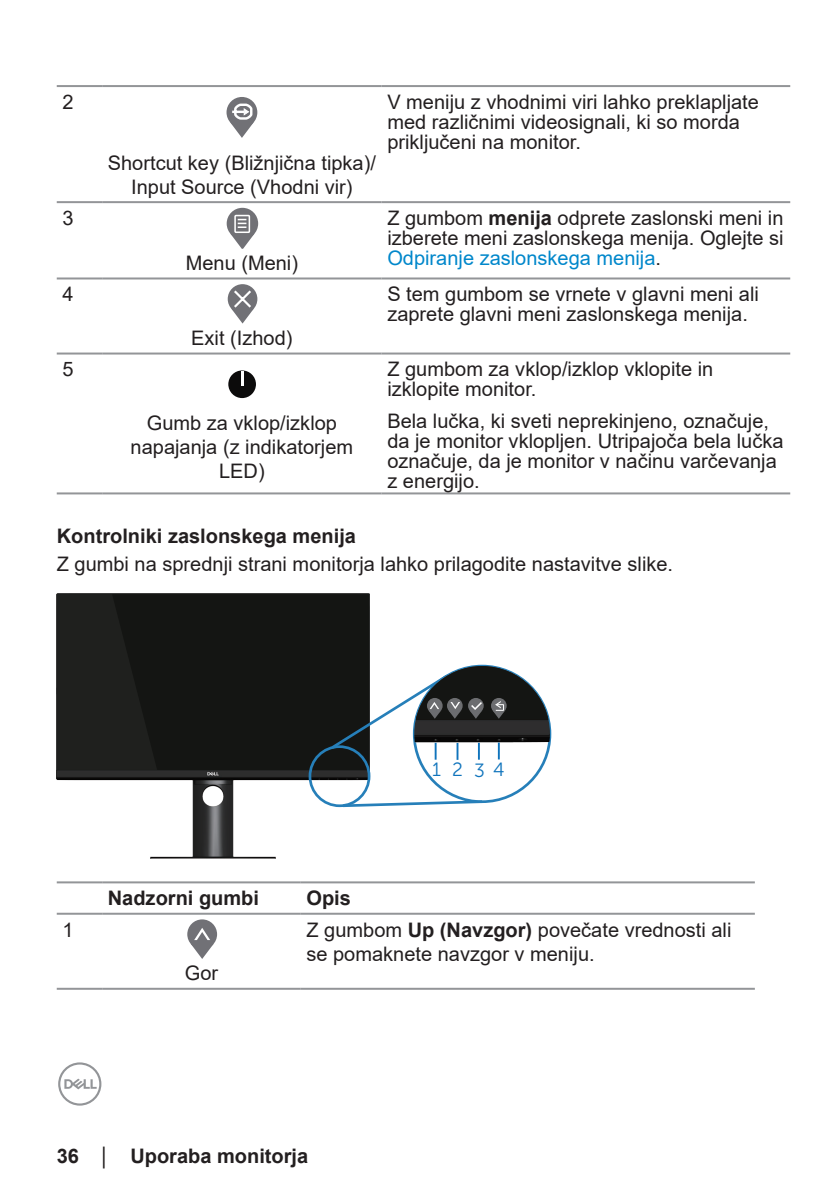
<style>
.page{position:relative;width:840px;height:1191px;background:#fff}
.page>*{position:absolute;margin:0;border:0;box-sizing:border-box;transform-origin:0 0}
.text{font:20px/20px "Arial";color:#231f20}
.Head3{font:700 20px "Arial";color:#231f20}
.text_bold{font:700 20px "Arial";color:#231f20}
.t1{font:19.2px "Museo Sans For Dell 300";color:#1074bc}
.s1{font-weight:700}
.s2{color:#0087cb}
.s3{font-weight:400;font-size:18px}
</style>
<div class="page">
<svg style="left:58px;top:1062px;width:43px;height:43px"></svg>
<hr style="left:57px;top:85px;width:45px;height:2px;background:#939598">
<hr style="left:57px;top:201px;width:45px;height:2px;background:#939598">
<hr style="left:57px;top:277px;width:45px;height:2px;background:#939598">
<hr style="left:57px;top:352px;width:45px;height:2px;background:#939598">
<hr style="left:57px;top:492px;width:45px;height:2px;background:#939598">
<hr style="left:102px;top:85px;width:279px;height:2px;background:#939598">
<hr style="left:381px;top:85px;width:408px;height:2px;background:#939598">
<hr style="left:102px;top:201px;width:279px;height:2px;background:#939598">
<hr style="left:381px;top:201px;width:408px;height:2px;background:#939598">
<hr style="left:102px;top:277px;width:279px;height:2px;background:#939598">
<hr style="left:381px;top:277px;width:408px;height:2px;background:#939598">
<hr style="left:102px;top:352px;width:279px;height:2px;background:#939598">
<hr style="left:381px;top:352px;width:408px;height:2px;background:#939598">
<hr style="left:102px;top:492px;width:279px;height:2px;background:#939598">
<hr style="left:381px;top:492px;width:408px;height:2px;background:#939598">
<div style="left:226px;top:97px;width:31px;height:31px;background:#717176;border-radius:50%"></div>
<svg style="left:229px;top:102px;width:24px;height:35px"></svg>
<svg style="left:226px;top:208px;width:32px;height:31px"></svg>
<svg style="left:230px;top:215px;width:24px;height:34px"></svg>
<svg style="left:227px;top:284px;width:30px;height:30px"></svg>
<svg style="left:231px;top:288px;width:23px;height:35px"></svg>
<div style="left:228px;top:370px;width:28px;height:28px;background:#0c0b0b;border-radius:50%"></div>
<hr style="left:240px;top:371px;width:3px;height:14px;background:#fff">
<img style="left:57px;top:593px;width:313px;height:265px">
<div style="left:57px;top:594px;width:312px;height:176px;background:#1f201e"></div>
<svg style="left:113px;top:595px;width:256px;height:175px;fill:#141513"></svg>
<div style="left:308px;top:745px;width:62px;height:62px;border:3px solid #267fb9;border-radius:50%"></div>
<svg style="left:340px;top:799px;width:144px;height:9px"></svg>
<img style="left:414px;top:666px;width:135px;height:135px;border-radius:68px">
<svg style="left:328px;top:666px;width:221px;height:94px"></svg>
<hr style="left:57px;top:881px;width:45px;height:2px;background:#939598">
<hr style="left:102px;top:881px;width:198px;height:2px;background:#939598">
<hr style="left:300px;top:881px;width:454px;height:2px;background:#939598">
<hr style="left:57px;top:912px;width:45px;height:2px;background:#939598">
<hr style="left:102px;top:912px;width:198px;height:2px;background:#939598">
<hr style="left:300px;top:912px;width:454px;height:2px;background:#939598">
<hr style="left:57px;top:987px;width:45px;height:2px;background:#939598">
<hr style="left:102px;top:987px;width:198px;height:2px;background:#939598">
<hr style="left:300px;top:987px;width:454px;height:2px;background:#939598">
<div style="left:187px;top:919px;width:30px;height:30px;background:#717176;border-radius:50%"></div>
<svg style="left:191px;top:928px;width:22px;height:31px"></svg>
<p class="text" style="left:62px;top:92px;width:13px">2</p>
<p class="text" style="left:108px;top:150px;width:269px;line-height:24px;text-align:center">Shortcut key (Bližnjična tipka)/<br>Input Source (Vhodni vir)</p>
<p class="text" style="left:387px;top:92px;width:373px">V meniju z vhodnimi viri lahko preklapljate med različnimi videosignali, ki so morda priključeni na monitor.</p>
<p class="text" style="left:62px;top:208px;width:13px">3</p>
<p class="text" style="left:186px;top:253px;width:114px">Menu (Meni)</p>
<p class="text" style="left:387px;top:208px;width:397px;text-align:justify">Z gumbom <span class="s1">menija</span> odprete zaslonski meni in izberete meni zaslonskega menija. Oglejte si <span class="s2">Odpiranje zaslonskega menija</span>.</p>
<p class="text" style="left:62px;top:284px;width:13px">4</p>
<p class="text" style="left:387px;top:284px;width:373px">S tem gumbom se vrnete v glavni meni ali zaprete glavni meni zaslonskega menija.</p>
<p class="text" style="left:191px;top:328px;width:103px">Exit (Izhod)</p>
<p class="text" style="left:62px;top:359px;width:13px">5</p>
<p class="text" style="left:130px;top:411px;width:224px;line-height:24px;text-align:center">Gumb za vklop/izklop napajanja (z indikatorjem<br>LED)</p>
<p class="text" style="left:387px;top:359px;width:327px">Z gumbom za vklop/izklop vklopite in izklopite monitor.</p>
<p class="text" style="left:387px;top:410px;width:397px">Bela lučka, ki sveti neprekinjeno, označuje, da je monitor vklopljen. Utripajoča bela lučka označuje, da je monitor v načinu varčevanja z energijo.</p>
<p class="Head3" style="left:57px;top:521px;width:300px">Kontrolniki zaslonskega menija</p>
<p class="text" style="left:57px;top:554px;width:617px">Z gumbi na sprednji strani monitorja lahko prilagodite nastavitve slike.</p>
<p class="t1" style="left:432px;top:759px;width:74px">1234</p>
<p class="text" style="left:62px;top:919px;width:13px">1</p>
<p class="text_bold" style="left:108px;top:884px;width:153px">Nadzorni gumbi</p>
<p class="text_bold" style="left:306px;top:884px;width:46px">Opis</p>
<p class="text" style="left:185px;top:963px;width:35px">Gor</p>
<p class="text" style="left:306px;top:917px;width:426px;line-height:24px">Z gumbom <span class="s1">Up (Navzgor)</span> povečate vrednosti ali se pomaknete navzgor v meniju.</p>
<p class="Head3" style="left:57px;top:1141px;width:253px">36 <span class="s3">│</span> Uporaba monitorja</p>
</div>
